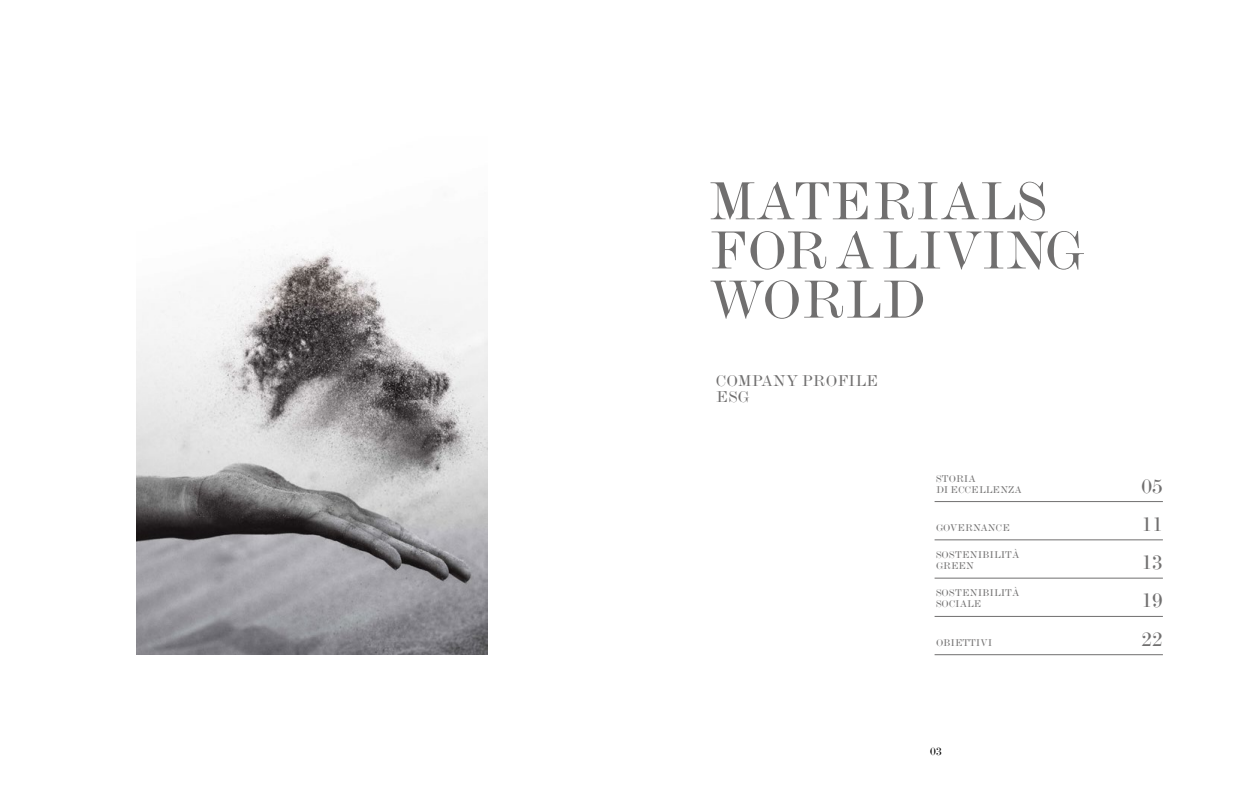
<style>
.page{position:relative;width:1248px;height:794px;background:#fff}
.page>*{position:absolute;margin:0;border:0;box-sizing:border-box;transform-origin:0 0}
.t1{font:54.6px/49.1px "Baron MT Modern Text";color:#706f6f}
.t2{font:21px/38.3px "Baron MT Modern Text";color:#706f6f;text-align:justify}
.t3{font:16px/16px "Baron MT Modern Text";color:#706f6f}
.t4{font:11.4px "Baron MT Modern Text";color:#000}
.t5{font:10px/11px "Baron MT Modern Text";color:#706f6f}
</style>
<div class="page">
<hr style="left:934px;top:501px;width:228px;height:1px;background:#706f6f">
<hr style="left:934px;top:539px;width:228px;height:1px;background:#706f6f">
<hr style="left:934px;top:578px;width:228px;height:1px;background:#706f6f">
<hr style="left:934px;top:616px;width:228px;height:1px;background:#706f6f">
<hr style="left:934px;top:654px;width:228px;height:1px;background:#706f6f">
<img style="left:136px;top:249px;width:351px;height:406px">
<h1 class="t1" style="left:709px;top:176px;width:376px">MATERIALS<br>FOR A LIVING<br>WORLD</h1>
<h3 class="t3" style="left:716px;top:372px;width:163px">COMPANY PROFILE<br>ESG</h3>
<p class="t5" style="left:935px;top:473px;width:87px">STORIA<br>DI ECCELLENZA</p>
<h2 class="t2" style="left:1141px;top:466px;width:23px">05<br>11<br>13<br>19<br>22</h2>
<p class="t5" style="left:935px;top:522px;width:75px">GOVERNANCE</p>
<p class="t5" style="left:935px;top:549px;width:85px">SOSTENIBILITÀ<br>GREEN</p>
<p class="t5" style="left:935px;top:587px;width:85px">SOSTENIBILITÀ<br>SOCIALE</p>
<p class="t5" style="left:935px;top:637px;width:58px">OBIETTIVI</p>
<p class="t4" style="left:930px;top:744px;width:13px">03</p>
</div>
